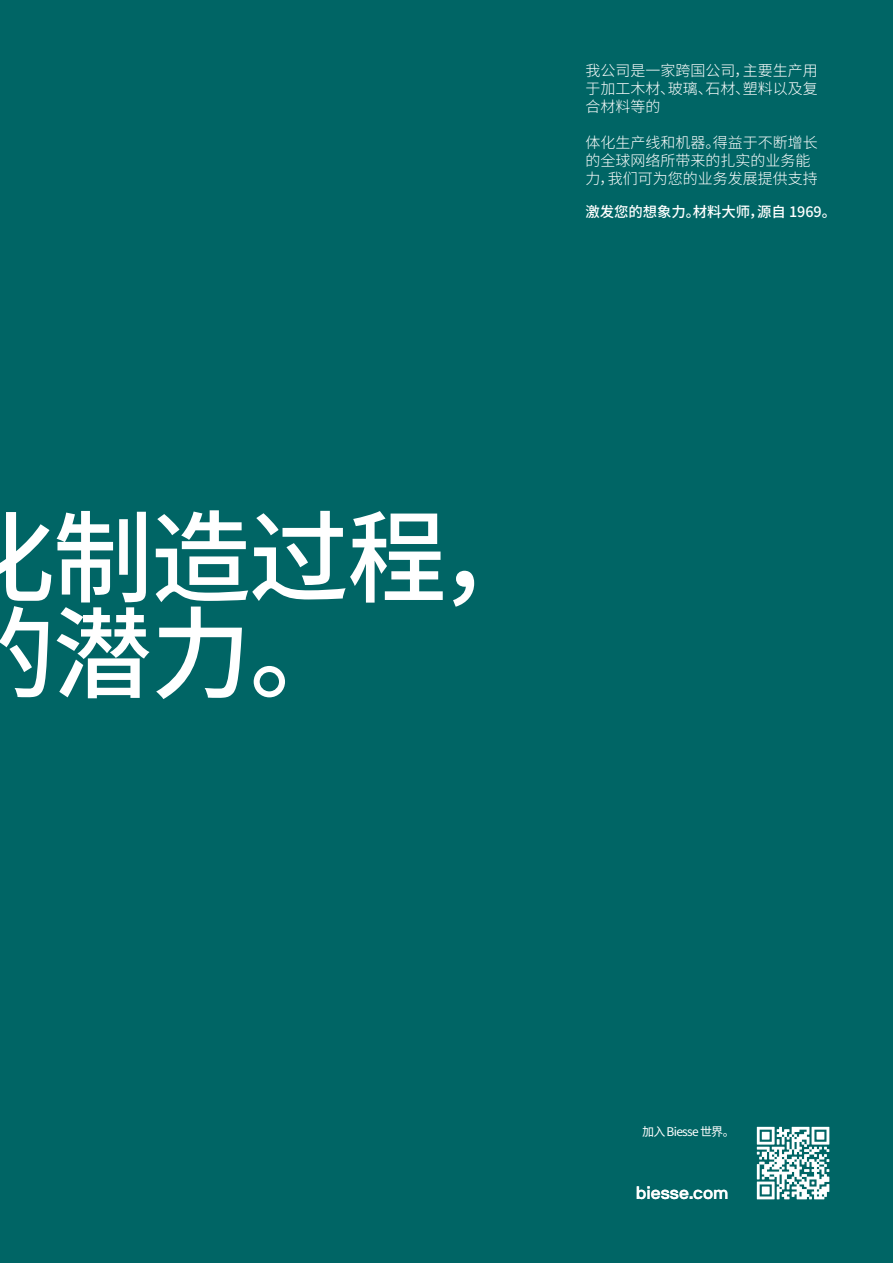
<style>
.page{position:relative;width:893px;height:1263px;background:#006565}
.page>*{position:absolute;margin:0;border:0;box-sizing:border-box;transform-origin:0 0}
.t1{font:500 100.5px/96px "Noto Sans CJ Ksc";letter-spacing:-.025em;color:#fff}
.t2{font:18px "NB International Pro Med";color:#fff}
.t3{font:300 15px/18px "Noto Sans CJ Ksc";color:#fff;text-align:justify}
.t4{font:500 14.4px "Noto Sans CJ Ksc";letter-spacing:-.005em;color:#fff}
.t5{font:12px "Noto Sans CJ Ksc";letter-spacing:-.06em;color:#fff}
</style>
<div class="page">
<svg style="left:757px;top:1127px;width:72px;height:72px"></svg>
<p class="t3" style="left:585px;top:62px;width:234px">我公司是一家跨国公司，主要生产用于加工木材、玻璃、石材、塑料以及复合材料等的</p>
<p class="t3" style="left:585px;top:134px;width:234px;text-align:left">体化生产线和机器。得益于不断增长的全球网络所带来的扎实的业务能力，我们可为您的业务发展提供支持</p>
<p class="t4" style="left:585px;top:203px;width:252px">激发您的想象力。材料大师，源自 1969。</p>
<h1 class="t1" style="left:-45px;top:512px;width:586px">化制造过程，的潜力。</h1>
<p class="t5" style="left:642px;top:1125px;width:94px">加入 Biesse 世界。</p>
<p class="t2" style="left:636px;top:1183px;width:94px">biesse.com</p>
</div>
